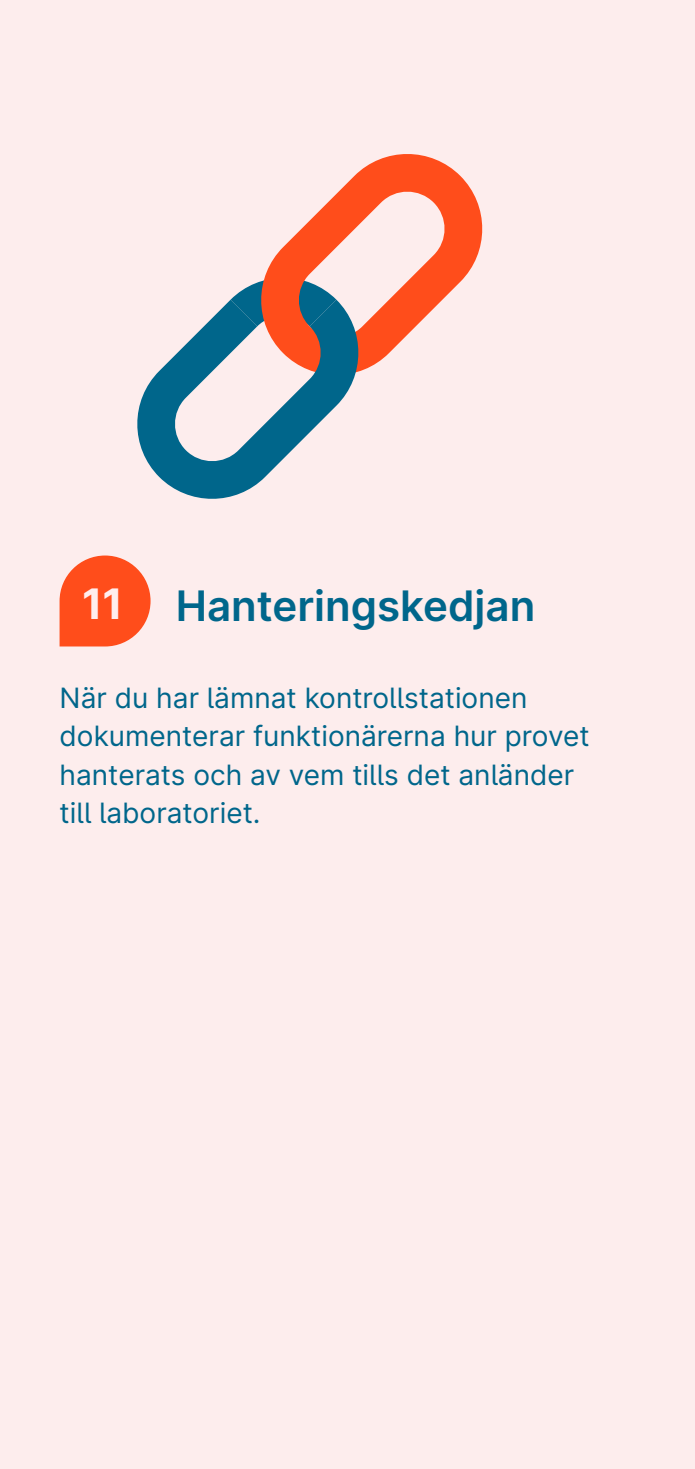
<style>
.page{position:relative;width:695px;height:1469px;background:#fff}
.page>*{position:absolute;margin:0;border:0;box-sizing:border-box;transform-origin:0 0}
.t1{font:600 42px "Inter";color:#00668b}
.t2{font:700 42px "Inter";color:#fee}
.t3{font:28px/38.5px "Inter";color:#00668b}
</style>
<div class="page">
<div style="left:0;top:0;width:694px;height:1468px;background:#fdeded"></div>
<svg style="left:60px;top:555px;width:90px;height:91px;background:#fe653b"></svg>
<svg style="left:230px;top:284px;width:24px;height:16px"></svg>
<svg style="left:254px;top:154px;width:229px;height:215px"></svg>
<svg style="left:137px;top:300px;width:228px;height:199px"></svg>
<h1 class="t2" style="left:82px;top:573px;width:43px">11</h1>
<h1 class="t1" style="left:176px;top:575px;width:361px">Hanteringskedjan</h1>
<p class="t3" style="left:60px;top:677px;width:531px">När du har lämnat kontrollstationen dokumenterar funktionärerna hur provet hanterats och av vem tills det anländer till laboratoriet.</p>
</div>
